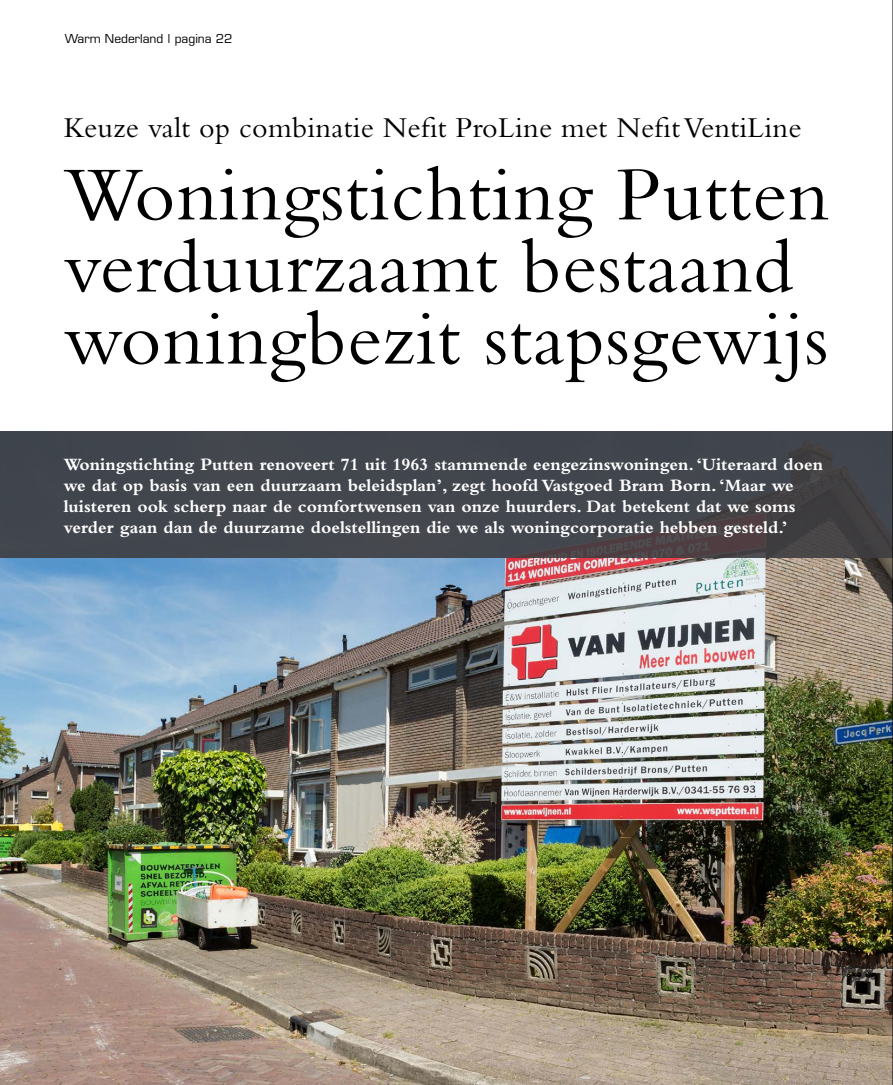
<style>
.page{position:relative;width:893px;height:1085px;background:#fff}
.page>*{position:absolute;margin:0;border:0;box-sizing:border-box;transform-origin:0 0}
.t1{font:79.5px/72px "Bembo";letter-spacing:.01em;color:#000}
.t2{font:30px "Bembo";letter-spacing:.01em;color:#000}
.t3{font:700 18px/21px "Bembo";color:#fff}
.t4{font:12px "Eurostile";color:#000}
</style>
<div class="page">
<img style="left:0;top:557px;width:892px;height:527px">
<div style="left:0;top:431px;width:893px;height:126px;background:linear-gradient(to right,#41474f,#434348)"></div>
<hr style="left:892px;top:0;width:1px;height:1084px;background:#000">
<p class="t4" style="left:65px;top:31px;width:169px">Warm Nederland | pagina 22</p>
<h2 class="t2" style="left:64px;top:110px;width:739px">Keuze valt op combinatie Nefit ProLine met Nefit VentiLine</h2>
<h1 class="t1" style="left:64px;top:157px;width:767px">Woningstichting Putten verduurzaamt bestaand woningbezit stapsgewijs</h1>
<p class="t3" style="left:64px;top:453px;width:761px">Woningstichting Putten renoveert 71 uit 1963 stammende eengezinswoningen. ‘Uiteraard doen we dat op basis van een duurzaam beleidsplan’, zegt hoofd Vastgoed Bram Born. ‘Maar we luisteren ook scherp naar de comfortwensen van onze huurders. Dat betekent dat we soms verder gaan dan de duurzame doelstellingen die we als woningcorporatie hebben gesteld.’</p>
</div>
